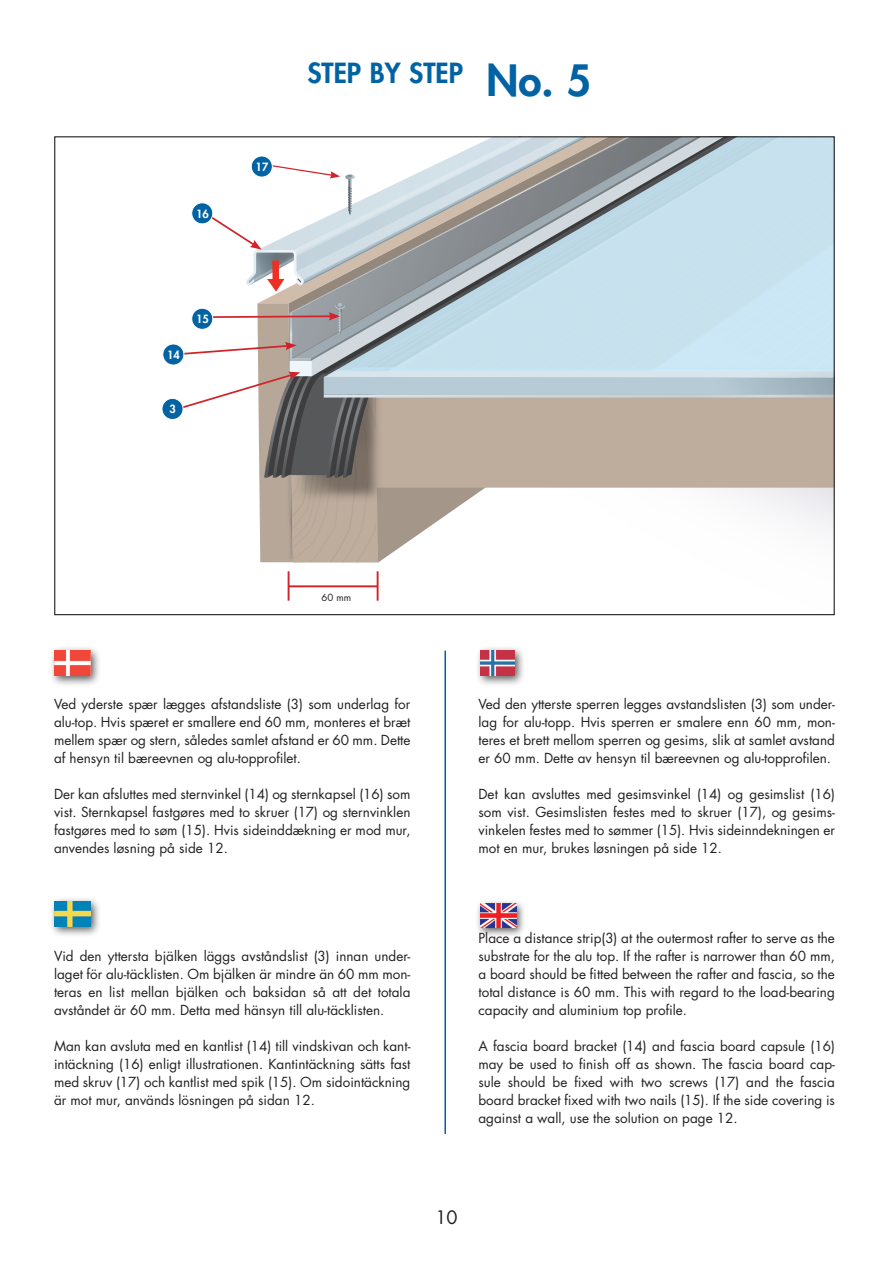
<style>
.page{position:relative;width:893px;height:1263px;background:#fff}
.page>*{position:absolute;margin:0;border:0;box-sizing:border-box;transform-origin:0 0}
.Normal{font:800 42px "Futura Std";color:#0163a3}
.Normal-2{font:800 27px "Futura Std";color:#0163a3}
.t1{font:18px "Futura Std";color:#231f20}
.t2{font:13.5px/18px "Futura Std";color:#231f20;text-align:justify}
.t3{font:800 11.1px "Futura Std";color:#fff}
.t4{font:9.6px "Futura Std";color:#231f20}
</style>
<div class="page">
<div style="left:49px;top:645px;width:53px;height:42px;background:#231f20;opacity:.75"></div>
<img style="left:54px;top:651px;width:36px;height:25px">
<div style="left:49px;top:896px;width:53px;height:41px;background:#231f20;opacity:.75"></div>
<img style="left:54px;top:901px;width:37px;height:25px">
<div style="left:475px;top:645px;width:51px;height:42px;background:#231f20;opacity:.75"></div>
<img style="left:481px;top:651px;width:34px;height:24px">
<hr style="left:444px;top:651px;width:2px;height:483px;background:#0163a3">
<div style="left:475px;top:899px;width:51px;height:38px;background:#231f20;opacity:.75"></div>
<img style="left:480px;top:904px;width:36px;height:23px">
<div style="left:163px;top:344px;width:21px;height:21px;background:#0163a3;border-radius:50%"></div>
<div style="left:162px;top:344px;width:22px;height:21px;border:1px solid #fff;border-radius:50%"></div>
<div style="left:162px;top:398px;width:21px;height:21px;background:#0163a3;border-radius:50%"></div>
<div style="left:162px;top:398px;width:21px;height:22px;border:1px solid #fff;border-radius:50%"></div>
<svg style="left:171px;top:137px;width:663px;height:426px"></svg>
<div style="left:192px;top:308px;width:21px;height:21px;background:#0163a3;border-radius:50%"></div>
<div style="left:191px;top:308px;width:22px;height:22px;border:1px solid #fff;border-radius:50%"></div>
<hr style="left:288px;top:585px;width:90px;height:2px;background:#d1232a">
<hr style="left:288px;top:571px;width:2px;height:30px;background:#d1232a">
<hr style="left:377px;top:571px;width:2px;height:30px;background:#d1232a">
<p class="t3" style="left:196px;top:207px;width:14px">16</p>
<p class="t3" style="left:167px;top:348px;width:14px">14</p>
<p class="t3" style="left:196px;top:312px;width:14px">15</p>
<p class="t3" style="left:170px;top:402px;width:8px">3</p>
<p class="t3" style="left:256px;top:160px;width:14px">17</p>
<p class="Normal-2" style="left:307px;top:56px;width:157px">STEP BY STEP</p>
<p class="Normal" style="left:486px;top:54px;width:106px">No. 5</p>
<p class="t4" style="left:322px;top:591px;width:31px">60 mm</p>
<p class="t2" style="left:54px;top:695px;width:358px">Ved yderste spær lægges afstandsliste (3) som underlag for alu-top. Hvis spæret er smallere end 60 mm, monteres et bræt mellem spær og stern, således samlet afstand er 60 mm. Dette af hensyn til bæreevnen og alu-topprofilet.</p>
<p class="t2" style="left:54px;top:785px;width:358px">Der kan afsluttes med sternvinkel (14) og sternkapsel (16) som vist. Sternkapsel fastgøres med to skruer (17) og sternvinklen fastgøres med to søm (15). Hvis sideinddækning er mod mur, anvendes løsning på side 12.</p>
<p class="t2" style="left:54px;top:947px;width:358px">Vid den yttersta bjälken läggs avståndslist (3) innan under&shy;laget för alu-täcklisten. Om bjälken är mindre än 60 mm mon&shy;teras en list mellan bjälken och baksidan så att det totala avståndet är 60 mm. Detta med hänsyn till alu-täcklisten.</p>
<p class="t2" style="left:54px;top:1037px;width:358px">Man kan avsluta med en kantlist (14) till vindskivan och kant&shy;intäckning (16) enligt illustrationen. Kantintäckning sätts fast med skruv (17) och kantlist med spik (15). Om sidointäckning är mot mur, används lösningen på sidan 12.</p>
<p class="t2" style="left:478px;top:695px;width:358px">Ved den ytterste sperren legges avstandslisten (3) som under&shy;lag for alu-topp. Hvis sperren er smalere enn 60 mm, mon&shy;teres et brett mellom sperren og gesims, slik at samlet avstand er 60 mm. Dette av hensyn til bæreevnen og alu-topprofilen.</p>
<p class="t2" style="left:478px;top:785px;width:358px">Det kan avsluttes med gesimsvinkel (14) og gesimslist (16) som vist. Gesimslisten festes med to skruer (17), og gesims&shy;vinkelen festes med to sømmer (15). Hvis sideinndekningen er mot en mur, brukes løsningen på side 12.</p>
<p class="t2" style="left:478px;top:929px;width:358px">Place a distance strip(3) at the outermost rafter to serve as the substrate for the alu top. If the rafter is narrower than 60 mm, a board should be fitted between the rafter and fascia, so the total distance is 60 mm. This with regard to the load-bearing capacity and aluminium top profile.</p>
<p class="t2" style="left:478px;top:1037px;width:358px">A fascia board bracket (14) and fascia board capsule (16) may be used to finish off as shown. The fascia board cap&shy;sule should be fixed with two screws (17) and the fascia board bracket fixed with two nails (15). If the side covering is against a wall, use the solution on page 12.</p>
<h3 class="t1" style="left:435px;top:1205px;width:24px">10</h3>
</div>
